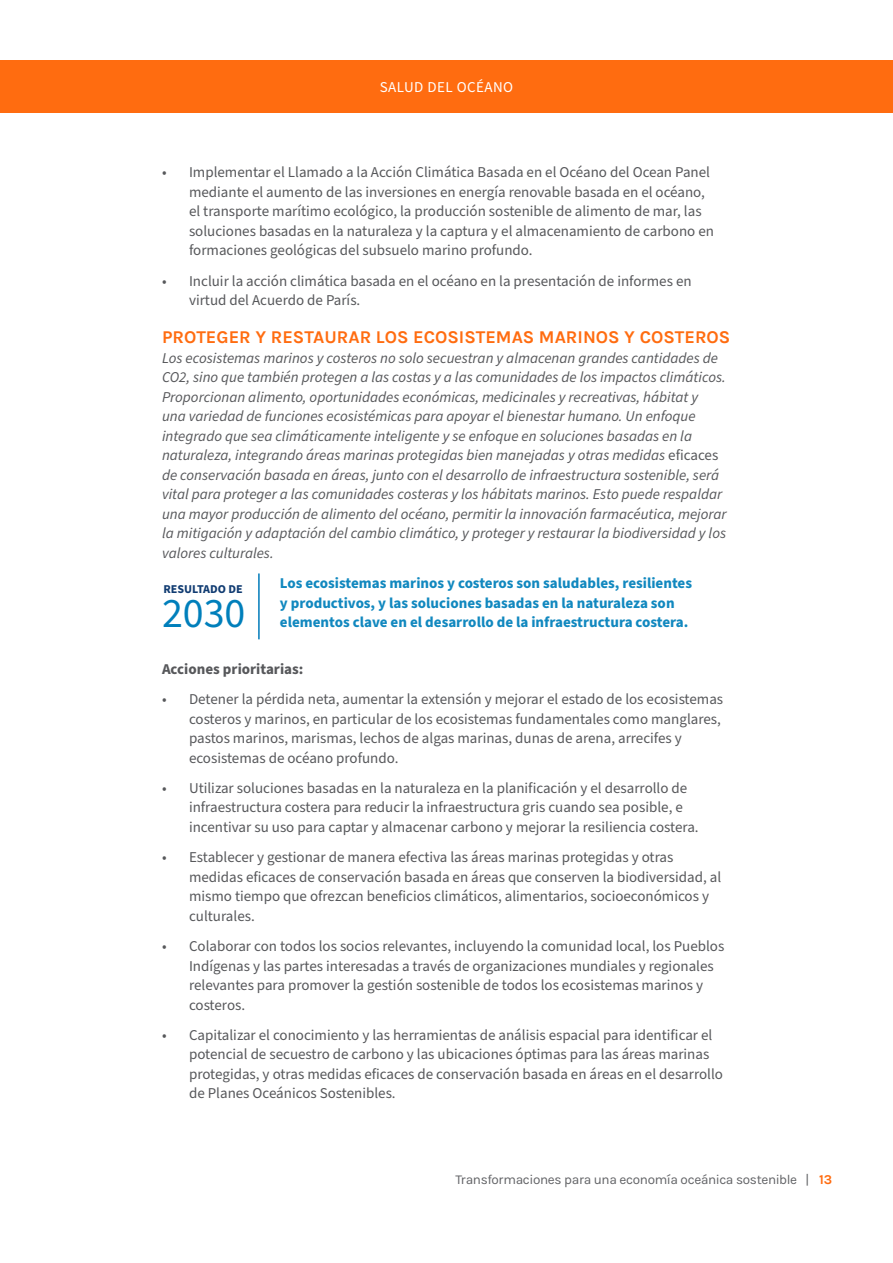
<style>
.page{position:relative;width:893px;height:1263px;background:#fff}
.page>*{position:absolute;margin:0;border:0;box-sizing:border-box;transform-origin:0 0}
.t1{font:42px "Source Sans Pro";color:#007fbb}
.t2{font:700 18px "Karla";color:#ff6c10}
.t3{font:15px/19.5px "Source Sans Pro";color:#57585b}
.t4{font:italic 15px/19.5px "Source Sans Pro";color:#57585b}
.t5{font:700 15px/19.5px "Source Sans Pro";color:#1188bf}
.t6{font:700 15px "Source Sans Pro";color:#57585b}
.t7{font:15px "Source Sans Pro";letter-spacing:.03em;color:#fff}
.t8{font:13.5px "Karla";letter-spacing:-.025em;color:#626366}
.t9{font:700 12px "Source Sans Pro";color:#113c72}
.s1{font-style:normal}
.s2{font-weight:700;color:#ff6c10}
</style>
<div class="page">
<div style="left:0;top:61px;width:893px;height:52px;background:#ff6c10"></div>
<hr style="left:258px;top:573px;width:2px;height:66px;background:#007bba">
<p class="t7" style="left:380px;top:77px;width:135px">SALUD DEL OCÉANO</p>
<p class="t3" style="left:189px;top:163px;width:527px;text-indent:-27px">• Implementar el Llamado a la Acción Climática Basada en el Océano del Ocean Panel mediante el aumento de las inversiones en energía renovable basada en el océano, el transporte marítimo ecológico, la producción sostenible de alimento de mar, las soluciones basadas en la naturaleza y la captura y el almacenamiento de carbono en formaciones geológicas del subsuelo marino profundo.</p>
<p class="t3" style="left:189px;top:271px;width:504px;text-indent:-27px">• Incluir la acción climática basada en el océano en la presentación de informes en virtud del Acuerdo de París.</p>
<p class="t2" style="left:162px;top:327px;width:570px">PROTEGER Y RESTAURAR LOS ECOSISTEMAS MARINOS Y COSTEROS</p>
<p class="t4" style="left:162px;top:349px;width:566px">Los ecosistemas marinos y costeros no solo secuestran y almacenan grandes cantidades de CO2, sino que también protegen a las costas y a las comunidades de los impactos climáticos.<br>Proporcionan alimento, oportunidades económicas, medicinales y recreativas, hábitat y<br>una variedad de funciones ecosistémicas para apoyar el bienestar humano. Un enfoque integrado que sea climáticamente inteligente y se enfoque en soluciones basadas en la naturaleza, integrando áreas marinas protegidas bien manejadas y otras medidas <span class="s1">eficaces </span>de conservación basada en áreas, junto con el desarrollo de infraestructura sostenible, será vital para proteger a las comunidades costeras y los hábitats marinos. Esto puede respaldar una mayor producción de alimento del océano, permitir la innovación farmacéutica, mejorar la mitigación y adaptación del cambio climático, y proteger y restaurar la biodiversidad y los valores culturales.</p>
<p class="t5" style="left:280px;top:574px;width:414px">Los ecosistemas marinos y costeros son saludables, resilientes y productivos, y las soluciones basadas en la naturaleza son elementos clave en el desarrollo de la infraestructura costera.</p>
<p class="t6" style="left:162px;top:659px;width:143px">Acciones prioritarias:</p>
<p class="t3" style="left:189px;top:690px;width:536px;text-indent:-27px">• Detener la pérdida neta, aumentar la extensión y mejorar el estado de los ecosistemas costeros y marinos, en particular de los ecosistemas fundamentales como manglares, pastos marinos, marismas, lechos de algas marinas, dunas de arena, arrecifes y ecosistemas de océano profundo.</p>
<p class="t3" style="left:189px;top:779px;width:511px;text-indent:-27px">• Utilizar soluciones basadas en la naturaleza en la planificación y el desarrollo de infraestructura costera para reducir la infraestructura gris cuando sea posible, e incentivar su uso para captar y almacenar carbono y mejorar la resiliencia costera.</p>
<p class="t3" style="left:189px;top:848px;width:534px;text-indent:-27px">• Establecer y gestionar de manera efectiva las áreas marinas protegidas y otras medidas eficaces de conservación basada en áreas que conserven la biodiversidad, al mismo tiempo que ofrezcan beneficios climáticos, alimentarios, socioeconómicos y culturales.</p>
<p class="t3" style="left:189px;top:937px;width:537px;text-indent:-27px">• Colaborar con todos los socios relevantes, incluyendo la comunidad local, los Pueblos Indígenas y las partes interesadas a través de organizaciones mundiales y regionales relevantes para promover la gestión sostenible de todos los ecosistemas marinos y costeros.</p>
<p class="t3" style="left:189px;top:1025px;width:535px;text-indent:-27px">• Capitalizar el conocimiento y las herramientas de análisis espacial para identificar el potencial de secuestro de carbono y las ubicaciones óptimas para las áreas marinas protegidas, y otras medidas eficaces de conservación basada en áreas en el desarrollo de Planes Oceánicos Sostenibles.</p>
<p class="t9" style="left:164px;top:581px;width:81px">RESULTADO DE</p>
<h1 class="t1" style="left:162px;top:585px;width:85px">2030</h1>
<p class="t8" style="left:455px;top:1172px;width:378px">Transformaciones para una economía oceánica sostenible | <span class="s2">13</span></p>
</div>
